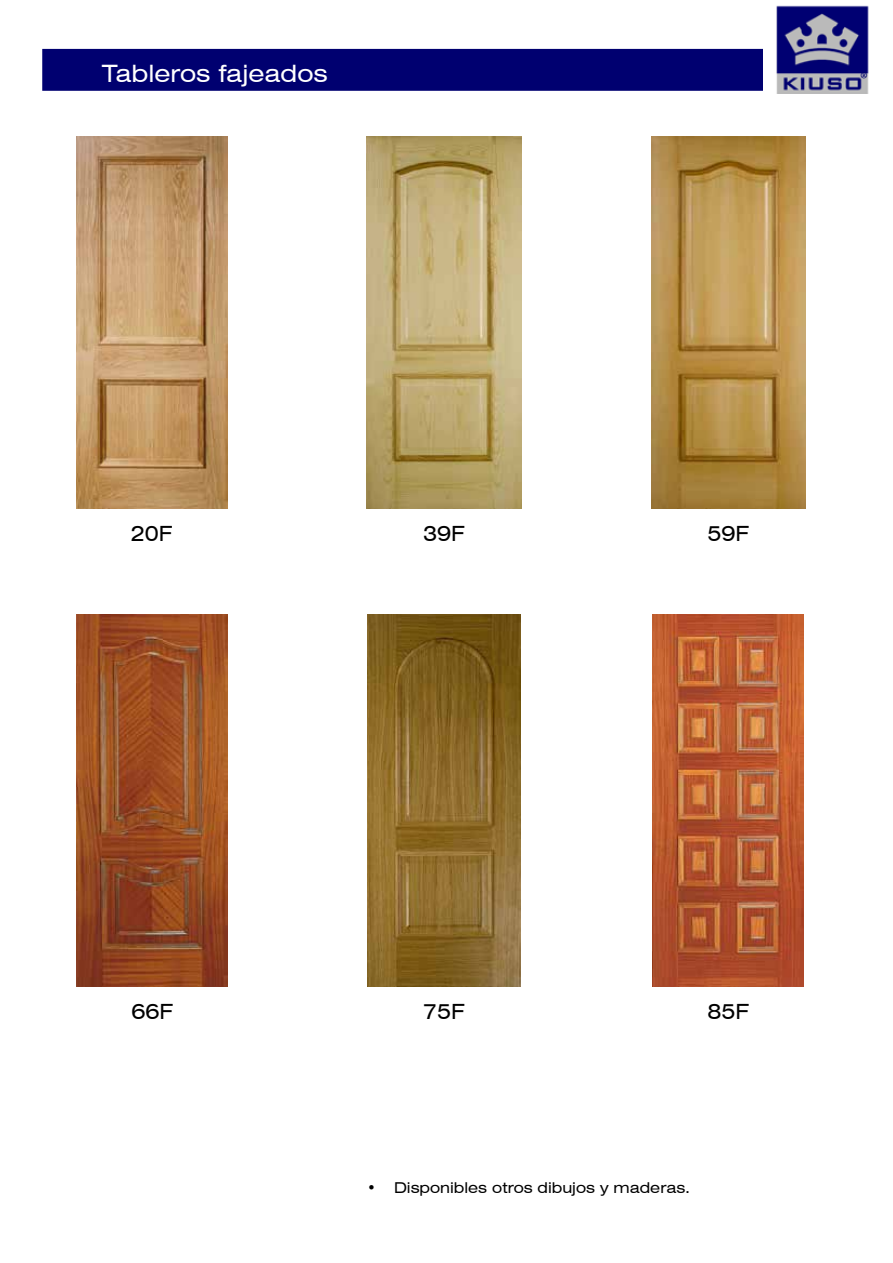
<style>
.page{position:relative;width:893px;height:1263px;background:#fff}
.page>*{position:absolute;margin:0;border:0;box-sizing:border-box;transform-origin:0 0}
.t1{font:expanded 24px "Swiss 721 BT";color:#fff}
.t2{font:24px "Minion Pro";color:#000070}
.t3{font:expanded 21px "Swiss 721 BT";color:#000}
.t4{font:expanded 15px "Swiss 721 BT";color:#000}
</style>
<div class="page">
<div style="left:43px;top:50px;width:721px;height:40px;background:#000070"></div>
<div style="left:42px;top:49px;width:723px;height:42px;border:2px solid #000070"></div>
<img style="left:764px;top:5px;width:105px;height:89px">
<img style="left:77px;top:136px;width:151px;height:372px">
<img style="left:366px;top:136px;width:155px;height:372px">
<img style="left:77px;top:614px;width:151px;height:372px">
<img style="left:367px;top:614px;width:154px;height:372px">
<img style="left:653px;top:614px;width:151px;height:372px">
<img style="left:651px;top:136px;width:154px;height:372px">
<h1 class="t1" style="left:102px;top:59px;width:227px">Tableros fajeados</h1>
<h1 class="t2" style="left:860px;top:65px;width:9px">®</h1>
<h2 class="t3" style="left:131px;top:521px;width:43px">20F</h2>
<h2 class="t3" style="left:423px;top:521px;width:43px">39F</h2>
<h2 class="t3" style="left:708px;top:521px;width:43px">59F</h2>
<h2 class="t3" style="left:131px;top:999px;width:43px">66F</h2>
<h2 class="t3" style="left:423px;top:999px;width:43px">75F</h2>
<h2 class="t3" style="left:708px;top:999px;width:43px">85F</h2>
<p class="t4" style="left:367px;top:1178px;width:325px">• Disponibles otros dibujos y maderas.</p>
</div>
